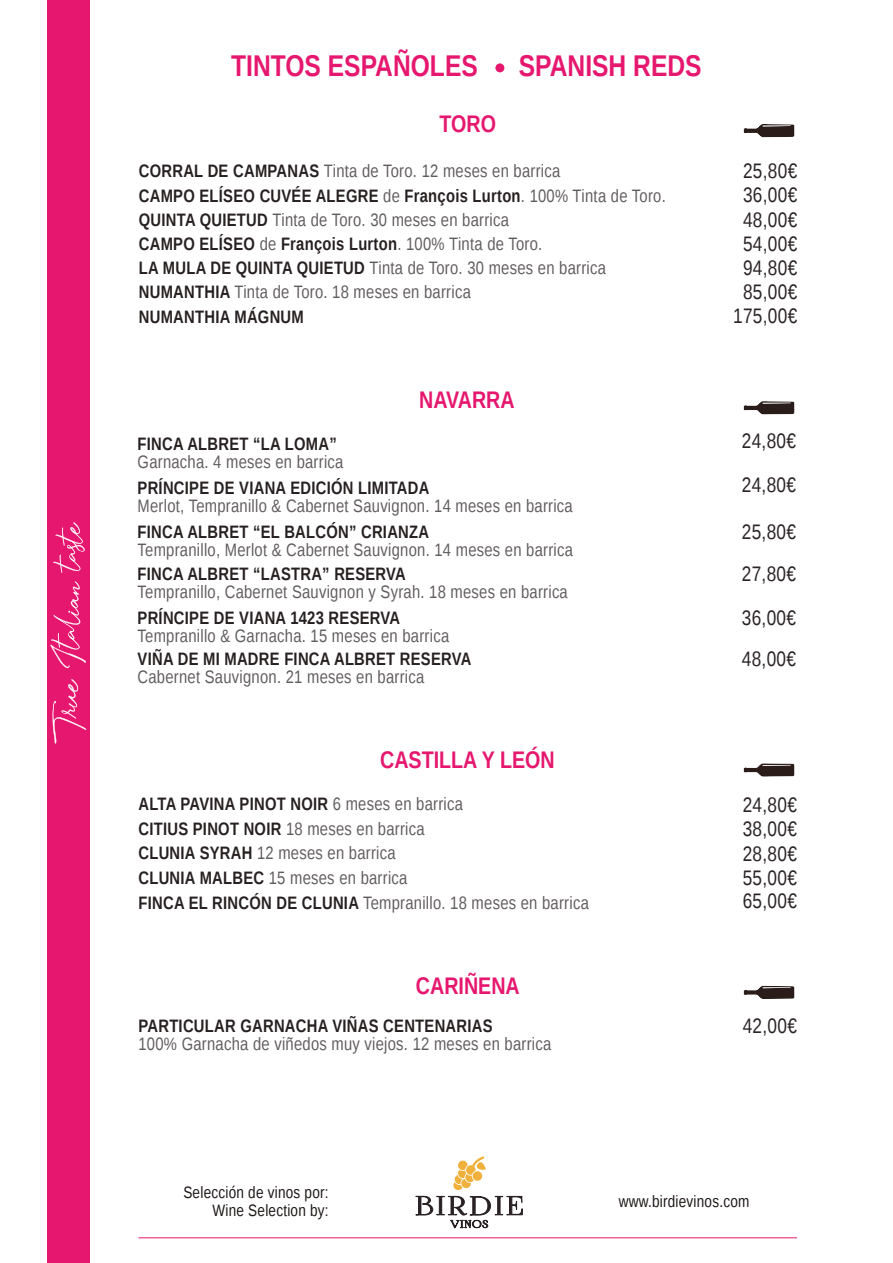
<style>
.page{position:relative;width:893px;height:1263px;background:#fff}
.page>*{position:absolute;margin:0;border:0;box-sizing:border-box;transform-origin:0 0}
.t1{font:700 30px "Liberation Sans Narrow";color:#e6176f}
.t2{font:700 24px "Liberation Sans Narrow";color:#e6176f}
.t3{font:21px "Liberation Sans Narrow";letter-spacing:.015em;color:#2b2426}
.t4{font:18px "Liberation Sans Narrow";letter-spacing:.015em;color:#615c5f}
.t5{font:700 18px "Liberation Sans Narrow";letter-spacing:.015em;color:#272021}
.t6{font:16.5px/18px "Liberation Sans Narrow";letter-spacing:.015em;color:#1b1514;text-align:right}
.s1{font-weight:700;color:#272021}
.s2{font-weight:400;color:#615c5f}
</style>
<div class="page">
<div style="left:47px;top:0;width:42px;height:1263px;background:#e6176f"></div>
<svg style="left:52px;top:679px;width:34px;height:65px"></svg>
<svg style="left:50px;top:581px;width:36px;height:87px"></svg>
<svg style="left:53px;top:522px;width:32px;height:51px"></svg>
<svg style="left:453px;top:1156px;width:33px;height:34px"></svg>
<svg style="left:415px;top:1196px;width:108px;height:33px"></svg>
<hr style="left:138px;top:1237px;width:659px;height:1px;background:#e6176f">
<div style="left:495px;top:63px;width:9px;height:9px;background:#e6176f;border-radius:50%"></div>
<svg style="left:743px;top:124px;width:52px;height:13px"></svg>
<svg style="left:743px;top:763px;width:52px;height:14px"></svg>
<svg style="left:743px;top:986px;width:52px;height:13px"></svg>
<svg style="left:743px;top:401px;width:52px;height:13px"></svg>
<h1 class="t1" style="left:231px;top:45px;width:248px">TINTOS ESPAÑOLES</h1>
<h1 class="t1" style="left:519px;top:45px;width:184px">SPANISH REDS</h1>
<h2 class="t2" style="left:440px;top:107px;width:58px">TORO</h2>
<p class="t4" style="left:139px;top:161px;width:423px"><span class="s1">CORRAL DE CAMPANAS</span> Tinta de Toro. 12 meses en barrica</p>
<p class="t3" style="left:743px;top:159px;width:56px">25,80€</p>
<p class="t4" style="left:139px;top:209px;width:372px"><span class="s1">QUINTA QUIETUD</span> Tinta de Toro. 30 meses en barrica</p>
<p class="t3" style="left:743px;top:207px;width:56px">48,00€</p>
<p class="t5" style="left:139px;top:183px;width:528px">CAMPO ELÍSEO CUVÉE ALEGRE <span class="s2">de</span> François Lurton<span class="s2">. 100% Tinta de Toro.</span></p>
<p class="t3" style="left:743px;top:183px;width:56px">36,00€</p>
<p class="t5" style="left:139px;top:232px;width:405px">CAMPO ELÍSEO <span class="s2">de</span> François Lurton<span class="s2">. 100% Tinta de Toro.</span></p>
<p class="t3" style="left:743px;top:232px;width:56px">54,00€</p>
<p class="t4" style="left:139px;top:258px;width:469px"><span class="s1">LA MULA DE QUINTA QUIETUD</span> Tinta de Toro. 30 meses en barrica</p>
<p class="t3" style="left:743px;top:256px;width:56px">94,80€</p>
<p class="t4" style="left:139px;top:282px;width:334px"><span class="s1">NUMANTHIA</span> Tinta de Toro. 18 meses en barrica</p>
<p class="t3" style="left:743px;top:280px;width:56px">85,00€</p>
<p class="t5" style="left:139px;top:304px;width:167px">NUMANTHIA MÁGNUM</p>
<p class="t3" style="left:733px;top:304px;width:66px">175,00€</p>
<h2 class="t2" style="left:419px;top:383px;width:97px">NAVARRA</h2>
<p class="t5" style="left:138px;top:432px;width:201px">FINCA ALBRET “LA LOMA”</p>
<p class="t4" style="left:138px;top:452px;width:207px">Garnacha. 4 meses en barrica</p>
<p class="t3" style="left:742px;top:429px;width:56px">24,80€</p>
<p class="t5" style="left:138px;top:476px;width:293px">PRÍNCIPE DE VIANA EDICIÓN LIMITADA</p>
<p class="t4" style="left:138px;top:496px;width:437px">Merlot, Tempranillo &amp; Cabernet Sauvignon. 14 meses en barrica</p>
<p class="t3" style="left:742px;top:473px;width:56px">24,80€</p>
<p class="t5" style="left:138px;top:519px;width:293px">FINCA ALBRET “EL BALCÓN” CRIANZA</p>
<p class="t4" style="left:138px;top:539px;width:437px">Tempranillo, Merlot &amp; Cabernet Sauvignon. 14 meses en barrica</p>
<p class="t3" style="left:742px;top:520px;width:56px">25,80€</p>
<p class="t5" style="left:138px;top:561px;width:270px">FINCA ALBRET “LASTRA” RESERVA</p>
<p class="t4" style="left:138px;top:581px;width:432px">Tempranillo, Cabernet Sauvignon y Syrah. 18 meses en barrica</p>
<p class="t3" style="left:742px;top:562px;width:56px">27,80€</p>
<p class="t5" style="left:138px;top:605px;width:264px">PRÍNCIPE DE VIANA 1423 RESERVA</p>
<p class="t4" style="left:138px;top:625px;width:313px">Tempranillo &amp; Garnacha. 15 meses en barrica</p>
<p class="t3" style="left:742px;top:605px;width:56px">36,00€</p>
<p class="t5" style="left:138px;top:647px;width:335px">VIÑA DE MI MADRE FINCA ALBRET RESERVA</p>
<p class="t4" style="left:138px;top:667px;width:288px">Cabernet Sauvignon. 21 meses en barrica</p>
<p class="t3" style="left:742px;top:647px;width:56px">48,00€</p>
<h2 class="t2" style="left:380px;top:743px;width:176px">CASTILLA Y LEÓN</h2>
<p class="t5" style="left:138px;top:792px;width:326px">ALTA PAVINA PINOT NOIR <span class="s2">6 meses en barrica</span></p>
<p class="t3" style="left:743px;top:792px;width:56px">24,80€</p>
<p class="t4" style="left:138px;top:819px;width:288px"><span class="s1">CITIUS PINOT NOIR</span> 18 meses en barrica</p>
<p class="t3" style="left:743px;top:817px;width:56px">38,00€</p>
<p class="t4" style="left:138px;top:843px;width:259px"><span class="s1">CLUNIA SYRAH</span> 12 meses en barrica</p>
<p class="t3" style="left:743px;top:841px;width:56px">28,80€</p>
<p class="t4" style="left:138px;top:867px;width:270px"><span class="s1">CLUNIA MALBEC</span> 15 meses en barrica</p>
<p class="t3" style="left:743px;top:865px;width:56px">55,00€</p>
<p class="t4" style="left:138px;top:892px;width:452px"><span class="s1">FINCA EL RINCÓN DE CLUNIA</span> Tempranillo. 18 meses en barrica</p>
<p class="t3" style="left:743px;top:889px;width:56px">65,00€</p>
<h2 class="t2" style="left:416px;top:969px;width:105px">CARIÑENA</h2>
<p class="t5" style="left:138px;top:1013px;width:356px">PARTICULAR GARNACHA VIÑAS CENTENARIAS</p>
<p class="t4" style="left:138px;top:1034px;width:414px">100% Garnacha de viñedos muy viejos. 12 meses en barrica</p>
<p class="t3" style="left:743px;top:1014px;width:56px">42,00€</p>
<p class="t6" style="left:183px;top:1184px;width:147px">Selección de vinos por:<br>Wine Selection by:</p>
<p class="t6" style="left:619px;top:1193px;width:132px">www.birdievinos.com</p>
</div>
